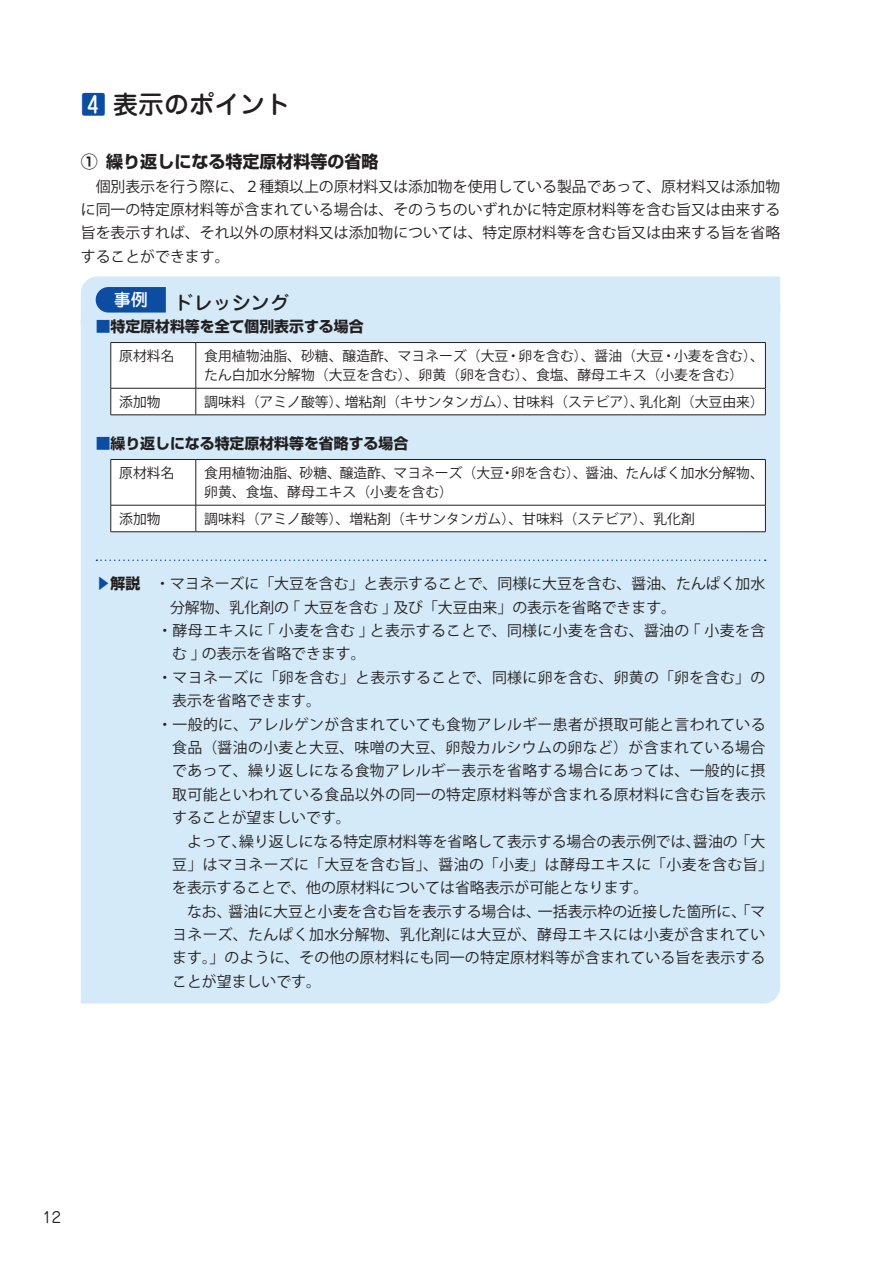
<style>
.page{position:relative;width:893px;height:1263px;background:#fff}
.page>*{position:absolute;margin:0;border:0;box-sizing:border-box;transform-origin:0 0}
.t1{font:500 25.5px "Jun 34 Pro";color:#231f20}
.t2{font:500 19.2px "Jun 34 Pro";color:#231f20}
.t3{font:700 16.95px "Shin Go Pro";color:#231f20}
.t4{font:500 16.95px "Jun 34 Pro";color:#fff}
.t5{font:14.85px/23.4px "Koz Go Pro";letter-spacing:.01em;color:#231f20;text-align:justify}
.t6{font:700 14.85px "Shin Go Pro";color:#231f20}
.t7{font:14.85px "Jun 201 Pro";color:#231f20}
.t8{font:13.8px/19.2px "Koz Go Pro";color:#231f20}
.s1{color:#0d4da1}
.s2{font-family:"Shin Go Pro";font-weight:700;color:#0d4da1}
.s3{font-family:"Shin Go Pro";font-weight:700}
</style>
<div class="page">
<div style="left:81px;top:325px;width:699px;height:678px;background:#d4eaf8"></div>
<svg style="left:96px;top:559px;width:670px;height:2px"></svg>
<svg style="left:81px;top:276px;width:699px;height:49px;background:#cae2f3"></svg>
<svg style="left:112px;top:343px;width:653px;height:72px"></svg>
<hr style="left:111px;top:342px;width:85px;height:1px;background:#231f20">
<hr style="left:111px;top:343px;width:1px;height:45px;background:#231f20">
<hr style="left:196px;top:342px;width:570px;height:1px;background:#231f20">
<hr style="left:196px;top:343px;width:1px;height:45px;background:#231f20">
<hr style="left:765px;top:343px;width:1px;height:45px;background:#231f20">
<hr style="left:111px;top:388px;width:85px;height:1px;background:#231f20">
<svg style="left:111px;top:388px;width:1px;height:27px"></svg>
<hr style="left:196px;top:388px;width:570px;height:1px;background:#231f20">
<svg style="left:196px;top:388px;width:1px;height:27px"></svg>
<svg style="left:765px;top:388px;width:1px;height:27px"></svg>
<hr style="left:111px;top:415px;width:85px;height:1px;background:#231f20">
<hr style="left:196px;top:415px;width:570px;height:1px;background:#231f20">
<svg style="left:112px;top:460px;width:653px;height:71px"></svg>
<hr style="left:111px;top:459px;width:85px;height:1px;background:#231f20">
<hr style="left:111px;top:460px;width:1px;height:45px;background:#231f20">
<hr style="left:196px;top:459px;width:570px;height:1px;background:#231f20">
<hr style="left:196px;top:460px;width:1px;height:45px;background:#231f20">
<hr style="left:765px;top:460px;width:1px;height:45px;background:#231f20">
<hr style="left:111px;top:505px;width:85px;height:1px;background:#231f20">
<svg style="left:111px;top:505px;width:1px;height:26px"></svg>
<hr style="left:196px;top:505px;width:570px;height:1px;background:#231f20">
<svg style="left:196px;top:505px;width:1px;height:26px"></svg>
<svg style="left:765px;top:505px;width:1px;height:26px"></svg>
<hr style="left:111px;top:531px;width:85px;height:1px;background:#231f20">
<hr style="left:196px;top:531px;width:570px;height:1px;background:#231f20">
<h1 class="t1" style="left:81px;top:84px;width:212px"><span class="s1">4</span> 表示のポイント</h1>
<p class="t3" style="left:81px;top:148px;width:299px">① 繰り返しになる特定原材料等の省略</p>
<p class="t5" style="left:81px;top:175px;width:701px;text-indent:15px">個別表示を行う際に、２種類以上の原材料又は添加物を使用している製品であって、原材料又は添加物に同一の特定原材料等が含まれている場合は、そのうちのいずれかに特定原材料等を含む旨又は由来する旨を表示すれば、それ以外の原材料又は添加物については、特定原材料等を含む旨又は由来する旨を省略することができます。</p>
<p class="t2" style="left:174px;top:288px;width:116px">ドレッシング</p>
<p class="t6" style="left:96px;top:315px;width:269px"><span class="s1">■</span>特定原材料等を全て個別表示する場合</p>
<p class="t4" style="left:114px;top:286px;width:36px">事例</p>
<p class="t8" style="left:119px;top:347px;width:57px">原材料名</p>
<p class="t8" style="left:204px;top:347px;width:561px">食用植物油脂、砂糖、醸造酢、マヨネーズ（大豆・卵を含む）、醤油（大豆・小麦を含む）、たん白加水分解物（大豆を含む）、卵黄（卵を含む）、食塩、酵母エキス（小麦を含む）</p>
<p class="t8" style="left:119px;top:392px;width:43px">添加物</p>
<p class="t8" style="left:204px;top:392px;width:561px">調味料（アミノ酸等）、増粘剤（キサンタンガム）、甘味料（ステビア）、乳化剤（大豆由来）</p>
<p class="t6" style="left:96px;top:432px;width:314px"><span class="s1">■</span>繰り返しになる特定原材料等を省略する場合</p>
<p class="t8" style="left:119px;top:464px;width:57px">原材料名</p>
<p class="t8" style="left:204px;top:464px;width:561px">食用植物油脂、砂糖、醸造酢、マヨネーズ（大豆・卵を含む）、醤油、たんぱく加水分解物、卵黄、食塩、酵母エキス（小麦を含む）</p>
<p class="t8" style="left:119px;top:509px;width:43px">添加物</p>
<p class="t8" style="left:204px;top:509px;width:492px">調味料（アミノ酸等）、増粘剤（キサンタンガム）、甘味料（ステビア）、乳化剤</p>
<p class="t5" style="left:96px;top:572px;width:671px"><span class="s2">▶</span><span class="s3">解説　</span>・マヨネーズに「大豆を含む」と表示することで、同様に大豆を含む、醤油、たんぱく加水</p>
<p class="t5" style="left:170px;top:596px;width:507px">分解物、乳化剤の｢大豆を含む｣及び「大豆由来」の表示を省略できます。</p>
<p class="t5" style="left:157px;top:619px;width:609px">・酵母エキスに｢小麦を含む｣と表示することで、同様に小麦を含む、醤油の｢小麦を含</p>
<p class="t5" style="left:172px;top:643px;width:195px">む｣の表示を省略できます。</p>
<p class="t5" style="left:157px;top:666px;width:610px">・マヨネーズに「卵を含む」と表示することで、同様に卵を含む、卵黄の「卵を含む」の</p>
<p class="t5" style="left:172px;top:689px;width:150px">表示を省略できます。</p>
<p class="t5" style="left:157px;top:713px;width:610px">・一般的に、アレルゲンが含まれていても食物アレルギー患者が摂取可能と言われている</p>
<p class="t5" style="left:172px;top:736px;width:595px">食品（醤油の小麦と大豆、味噌の大豆、卵殻カルシウムの卵など）が含まれている場合</p>
<p class="t5" style="left:172px;top:760px;width:595px">であって、繰り返しになる食物アレルギー表示を省略する場合にあっては、一般的に摂</p>
<p class="t5" style="left:172px;top:783px;width:595px">取可能といわれている食品以外の同一の特定原材料等が含まれる原材料に含む旨を表示</p>
<p class="t5" style="left:172px;top:806px;width:180px">することが望ましいです。</p>
<p class="t5" style="left:187px;top:830px;width:580px">よって、繰り返しになる特定原材料等を省略して表示する場合の表示例では、醤油の「大</p>
<p class="t5" style="left:172px;top:853px;width:602px">豆」はマヨネーズに「大豆を含む旨」、醤油の「小麦」は酵母エキスに「小麦を含む旨」</p>
<p class="t5" style="left:172px;top:876px;width:478px">を表示することで、他の原材料については省略表示が可能となります。</p>
<p class="t5" style="left:187px;top:900px;width:580px">なお、醤油に大豆と小麦を含む旨を表示する場合は、一括表示枠の近接した箇所に、「マ</p>
<p class="t5" style="left:172px;top:923px;width:595px">ヨネーズ、たんぱく加水分解物、乳化剤には大豆が、酵母エキスには小麦が含まれてい</p>
<p class="t5" style="left:172px;top:947px;width:595px">ます。」のように、その他の原材料にも同一の特定原材料等が含まれている旨を表示する</p>
<p class="t5" style="left:172px;top:970px;width:150px">ことが望ましいです。</p>
<p class="t7" style="left:43px;top:1205px;width:20px">12</p>
</div>
